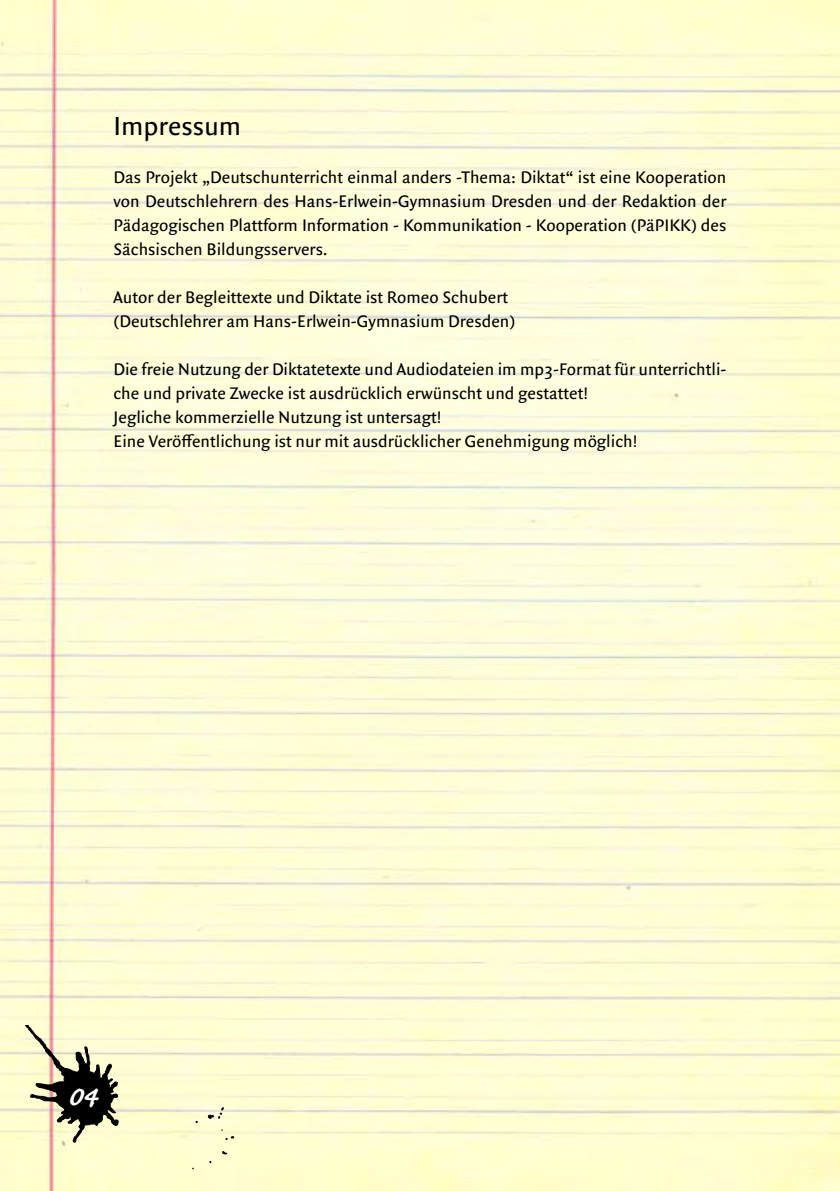
<style>
.page{position:relative;width:840px;height:1191px;background:#fff}
.page>*{position:absolute;margin:0;border:0;box-sizing:border-box;transform-origin:0 0}
.t1{font:700 36px "Caflisch Script Pro";color:#fff}
.t2{font:28px "Quadraat Sans OT";color:#000}
.t3{font:18px/24px "Quadraat Sans OT";color:#000}
</style>
<div class="page">
<img style="left:0;top:0;width:839px;height:1190px">
<svg style="left:26px;top:1025px;width:92px;height:117px;background:#a9a68b"></svg>
<svg style="left:222px;top:1151px;width:4px;height:3px"></svg>
<svg style="left:226px;top:1136px;width:8px;height:3px"></svg>
<svg style="left:208px;top:1107px;width:15px;height:11px"></svg>
<h2 class="t2" style="left:113px;top:109px;width:129px">Impressum</h2>
<p class="t3" style="left:113px;top:165px;width:614px;text-align:justify">Das Projekt „Deutschunterricht einmal anders -Thema: Diktat“ ist eine Kooperation von Deutschlehrern des Hans-Erlwein-Gymnasium Dresden und der Redaktion der Pädagogischen Plattform Information - Kommunikation - Kooperation (PäPIKK) des Sächsischen Bildungsservers.</p>
<p class="t3" style="left:113px;top:285px;width:403px">Autor der Begleittexte und Diktate ist Romeo Schubert (Deutschlehrer am Hans-Erlwein-Gymnasium Dresden)</p>
<p class="t3" style="left:113px;top:357px;width:614px">Die freie Nutzung der Diktatetexte und Audiodateien im mp3-Format für unterrichtli&shy;che und private Zwecke ist ausdrücklich erwünscht und gestattet!<br>Jegliche kommerzielle Nutzung ist untersagt!<br>Eine Veröffentlichung ist nur mit ausdrücklicher Genehmigung möglich!</p>
<h1 class="t1" style="left:67px;top:1077px;width:31px">04</h1>
</div>
